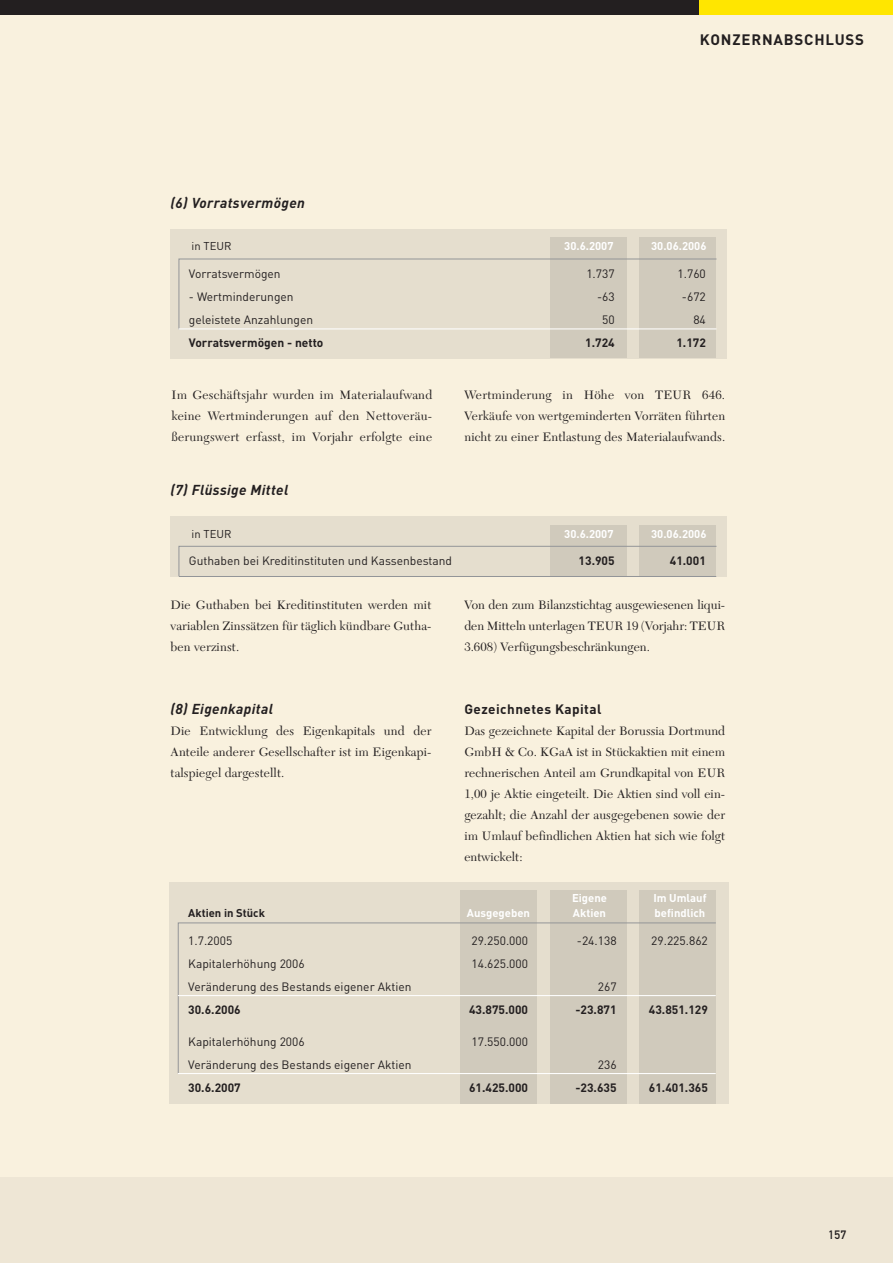
<style>
.page{position:relative;width:893px;height:1263px;background:#fff}
.page>*{position:absolute;margin:0;border:0;box-sizing:border-box;transform-origin:0 0}
.t1{font:700 15px "DIN";letter-spacing:.055em;color:#231f20}
.t2{font:italic 700 14.25px "DIN";letter-spacing:.025em;color:#231f20}
.t3{font:700 13.5px "DIN";letter-spacing:.03em;color:#231f20}
.t4{font:12.75px/21px "New Caledonia";letter-spacing:.01em;color:#231f20;text-align:justify}
.t5{font:12px "DIN";color:#231f20}
.t6{font:700 12px "DIN";color:#231f20}
.t7{font:12px "DIN Mittelschrift";color:#231f20}
.t8{font:700 11.25px "DIN";color:#fff}
.t9{font:700 11.25px "DIN";color:#231f20}
.t10{font:11.25px "DIN";color:#231f20}
</style>
<div class="page">
<div style="left:0;top:0;width:892px;height:1263px;background:#f9f1de"></div>
<div style="left:0;top:1178px;width:892px;height:85px;background:#eee6d5"></div>
<div style="left:0;top:0;width:699px;height:15px;background:#231f20"></div>
<div style="left:699px;top:0;width:193px;height:15px;background:#ffe600"></div>
<div style="left:170px;top:229px;width:556px;height:129px;background:#e5dece"></div>
<div style="left:550px;top:238px;width:76px;height:120px;background:#d0cabc"></div>
<div style="left:639px;top:238px;width:77px;height:120px;background:#d0cabc"></div>
<svg style="left:178px;top:258px;width:539px;height:72px"></svg>
<hr style="left:178px;top:328px;width:538px;height:1px;background:#fff">
<div style="left:169px;top:882px;width:559px;height:222px;background:#e5dece"></div>
<div style="left:550px;top:891px;width:76px;height:213px;background:#d0cabc"></div>
<div style="left:460px;top:891px;width:77px;height:213px;background:#d0cabc"></div>
<div style="left:639px;top:891px;width:76px;height:213px;background:#d0cabc"></div>
<svg style="left:177px;top:922px;width:539px;height:152px"></svg>
<div style="left:170px;top:517px;width:556px;height:60px;background:#e5dece"></div>
<div style="left:550px;top:525px;width:76px;height:51px;background:#d0cabc"></div>
<div style="left:639px;top:525px;width:77px;height:51px;background:#d0cabc"></div>
<svg style="left:178px;top:546px;width:539px;height:31px"></svg>
<hr style="left:179px;top:576px;width:537px;height:1px;background:#939598">
<hr style="left:178px;top:995px;width:537px;height:1px;background:#fff">
<hr style="left:178px;top:1073px;width:537px;height:1px;background:#fff">
<p class="t1" style="left:699px;top:34px;width:166px">KONZERNABSCHLUSS</p>
<p class="t2" style="left:171px;top:198px;width:136px">(6) Vorratsvermögen</p>
<p class="t10" style="left:191px;top:242px;width:41px">in TEUR</p>
<p class="t8" style="left:564px;top:242px;width:51px">30.6.2007</p>
<p class="t8" style="left:651px;top:242px;width:57px">30.06.2006</p>
<p class="t5" style="left:189px;top:269px;width:93px">Vorratsvermögen</p>
<p class="t5" style="left:586px;top:269px;width:30px">1.737</p>
<p class="t5" style="left:677px;top:269px;width:30px">1.760</p>
<p class="t5" style="left:189px;top:292px;width:106px">- Wertminderungen</p>
<p class="t5" style="left:597px;top:292px;width:19px">-63</p>
<p class="t5" style="left:682px;top:292px;width:25px">-672</p>
<p class="t5" style="left:189px;top:316px;width:126px">geleistete Anzahlungen</p>
<p class="t5" style="left:602px;top:316px;width:14px">50</p>
<p class="t5" style="left:693px;top:316px;width:14px">84</p>
<p class="t6" style="left:189px;top:339px;width:136px">Vorratsvermögen - netto</p>
<p class="t6" style="left:585px;top:339px;width:31px">1.724</p>
<p class="t6" style="left:676px;top:339px;width:31px">1.172</p>
<p class="t4" style="left:171px;top:386px;width:262px">Im Geschäftsjahr wurden im Materialaufwand keine Wertminderungen auf den Nettover äu - ßerungswert erfasst, im Vorjahr erfolgte eine</p>
<p class="t4" style="left:464px;top:386px;width:262px">Wertminderung in Höhe von TEUR 646.<br>Verkäufe von wertgeminderten Vorräten führten nicht zu einer Entlastung des Materialaufwands.</p>
<p class="t2" style="left:171px;top:485px;width:119px">(7) Flüssige Mittel</p>
<p class="t10" style="left:191px;top:530px;width:41px">in TEUR</p>
<p class="t8" style="left:564px;top:530px;width:51px">30.6.2007</p>
<p class="t8" style="left:651px;top:530px;width:57px">30.06.2006</p>
<p class="t5" style="left:189px;top:557px;width:264px">Guthaben bei Kreditinstituten und Kassenbestand</p>
<p class="t6" style="left:578px;top:557px;width:37px">13.905</p>
<p class="t6" style="left:669px;top:557px;width:37px">41.001</p>
<p class="t4" style="left:171px;top:596px;width:262px">Die Guthaben bei Kreditinstituten werden mit variablen Zinssätzen für täglich kündbare Gutha - ben verzinst.</p>
<p class="t2" style="left:171px;top:704px;width:104px">(8) Eigenkapital</p>
<p class="t4" style="left:171px;top:722px;width:262px">Die Entwicklung des Eigenkapitals und der Anteile anderer Gesellschafter ist im Eigen kapi - talspiegel dargestellt.</p>
<p class="t4" style="left:464px;top:596px;width:262px">Von den zum Bilanzstichtag ausgewiesenen liqui&shy;den Mitteln unterlagen TEUR 19 (Vorjahr: TEUR 3.608) Verfügungsbeschränkungen.</p>
<p class="t3" style="left:464px;top:704px;width:139px">Gezeichnetes Kapital</p>
<p class="t4" style="left:464px;top:722px;width:262px">Das gezeichnete Kapital der Borussia Dortmund GmbH &amp; Co. KGaA ist in Stückaktien mit einem rechnerischen Anteil am Grundkapital von EUR 1,00 je Aktie eingeteilt. Die Aktien sind voll ein&shy;gezahlt; die Anzahl der ausgegebenen sowie der im Umlauf befindlichen Aktien hat sich wie folgt entwickelt:</p>
<p class="t8" style="left:572px;top:894px;width:36px">Eigene</p>
<p class="t8" style="left:653px;top:894px;width:55px">Im Umlauf</p>
<p class="t9" style="left:188px;top:909px;width:78px">Aktien in Stück</p>
<p class="t8" style="left:467px;top:909px;width:64px">Ausgegeben</p>
<p class="t8" style="left:573px;top:909px;width:35px">Aktien</p>
<p class="t8" style="left:654px;top:909px;width:52px">befindlich</p>
<p class="t5" style="left:188px;top:936px;width:46px">1.7.2005</p>
<p class="t5" style="left:471px;top:936px;width:58px">29.250.000</p>
<p class="t5" style="left:577px;top:936px;width:41px">-24.138</p>
<p class="t5" style="left:651px;top:936px;width:58px">29.225.862</p>
<p class="t5" style="left:188px;top:959px;width:118px">Kapitalerhöhung 2006</p>
<p class="t5" style="left:471px;top:959px;width:58px">14.625.000</p>
<p class="t5" style="left:188px;top:982px;width:225px">Veränderung des Bestands eigener Aktien</p>
<p class="t5" style="left:598px;top:982px;width:20px">267</p>
<p class="t6" style="left:188px;top:1005px;width:54px">30.6.2006</p>
<p class="t6" style="left:469px;top:1005px;width:60px">43.875.000</p>
<p class="t6" style="left:575px;top:1005px;width:43px">-23.871</p>
<p class="t6" style="left:649px;top:1005px;width:60px">43.851.129</p>
<p class="t5" style="left:188px;top:1037px;width:118px">Kapitalerhöhung 2006</p>
<p class="t5" style="left:471px;top:1037px;width:58px">17.550.000</p>
<p class="t5" style="left:188px;top:1060px;width:225px">Veränderung des Bestands eigener Aktien</p>
<p class="t5" style="left:598px;top:1060px;width:20px">236</p>
<p class="t6" style="left:188px;top:1083px;width:54px">30.6.2007</p>
<p class="t6" style="left:469px;top:1083px;width:60px">61.425.000</p>
<p class="t6" style="left:575px;top:1083px;width:43px">-23.635</p>
<p class="t6" style="left:649px;top:1083px;width:60px">61.401.365</p>
<p class="t7" style="left:828px;top:1230px;width:19px">157</p>
</div>
